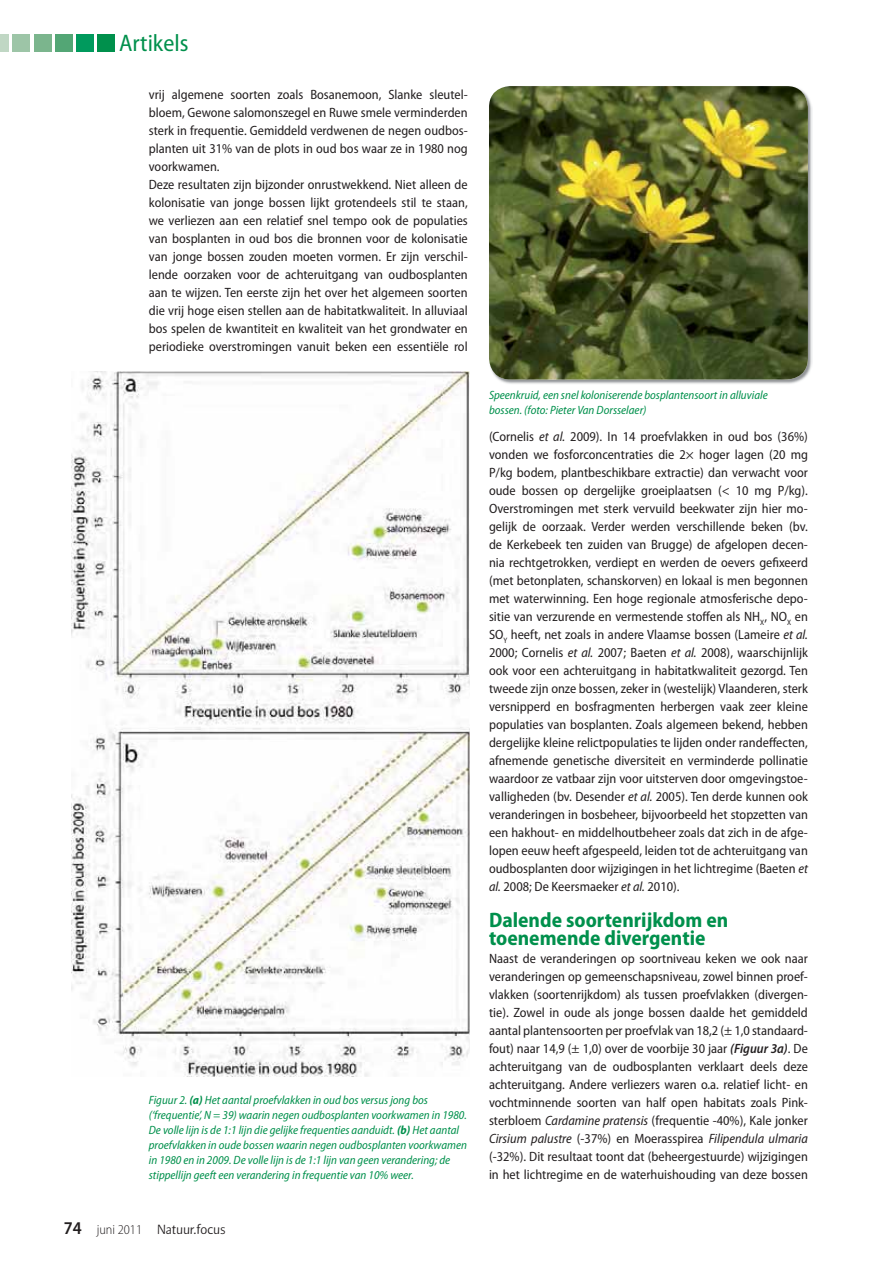
<style>
.page{position:relative;width:893px;height:1263px;background:#fff}
.page>*{position:absolute;margin:0;border:0;box-sizing:border-box;transform-origin:0 0}
.t1{font:semi-condensed 24px "Myriad Pro";color:#00904c}
.t2{font:700 semi-condensed 21px/18px "Myriad Pro";color:#00904c}
.t3{font:15px "Beo Sans R11";color:#231f20}
.t4{font:semi-condensed 13.5px/18px "Myriad Pro";color:#231f20;text-align:justify}
.t5{font:italic semi-condensed 12px/15px "Myriad Pro";color:#00904c}
.s1{font-weight:700}
.s2{font-family:"Myriad Pro";font-weight:600;font-stretch:semi-condensed;font-size:18px}
.s3{font-family:"Myriad Pro";font-weight:300;font-stretch:semi-condensed;font-size:13.5px}
.s4{font-style:italic}
.s5{font-weight:600;font-style:italic}
</style>
<div class="page">
<img style="left:71px;top:371px;width:399px;height:706px">
<img style="left:489px;top:86px;width:323px;height:298px">
<img style="left:489px;top:86px;width:319px;height:293px;border-radius:21px">
<div style="left:98px;top:34px;width:17px;height:17px;background:#00904c"></div>
<div style="left:77px;top:34px;width:17px;height:17px;background:#009a5d"></div>
<div style="left:55px;top:34px;width:17px;height:17px;background:#53a675"></div>
<div style="left:34px;top:34px;width:17px;height:17px;background:#7bb58d"></div>
<div style="left:13px;top:34px;width:17px;height:17px;background:#9dc5a7"></div>
<div style="left:0;top:34px;width:9px;height:17px;background:#c0d7c4"></div>
<h1 class="t1" style="left:119px;top:34px;width:71px">Artikels</h1>
<p class="t4" style="left:149px;top:87px;width:320px;text-align:left">vrij algemene soorten zoals Bosanemoon, Slanke sleutel&shy;bloem, Gewone salomonszegel en Ruwe smele verminderden sterk in frequentie. Gemiddeld verdwenen de negen oudbos&shy;planten uit 31% van de plots in oud bos waar ze in 1980 nog voorkwamen.<br>Deze resultaten zijn bijzonder onrustwekkend. Niet alleen de kolonisatie van jonge bossen lijkt grotendeels stil te staan, we verliezen aan een relatief snel tempo ook de populaties van bosplanten in oud bos die bronnen voor de kolonisatie van jonge bossen zouden moeten vormen. Er zijn verschil&shy;lende oorzaken voor de achteruitgang van oudbosplanten aan te wijzen. Ten eerste zijn het over het algemeen soorten die vrij hoge eisen stellen aan de habitatkwaliteit. In alluviaal bos spelen de kwantiteit en kwaliteit van het grondwater en periodieke overstromingen vanuit beken een essentiële rol</p>
<p class="t5" style="left:149px;top:1094px;width:320px">Figuur 2. <span class="s1">(a)</span> Het aantal proefvlakken in oud bos versus jong bos (‘frequentie’, N = 39) waarin negen oudbosplanten voorkwamen in 1980.<br>De volle lijn is de 1:1 lijn die gelijke frequenties aanduidt. <span class="s1">(b)</span> Het aantal proefvlakken in oude bossen waarin negen oudbosplanten voorkwamen in 1980 en in 2009. De volle lijn is de 1:1 lijn van geen verandering; de stippellijn geeft een verandering in frequentie van 10% weer.</p>
<p class="t3" style="left:64px;top:1220px;width:163px"><span class="s2">74</span> <span class="s3">juni 2011</span> Natuur.focus</p>
<p class="t5" style="left:489px;top:389px;width:280px">Speenkruid, een snel koloniserende bosplantensoort in alluviale bossen. (foto: Pieter Van Dorsselaer)</p>
<p class="t4" style="left:489px;top:429px;width:320px">(Cornelis <span class="s4">et al.</span> 2009). In 14 proefvlakken in oud bos (36%) vonden we fosforconcentraties die 2× hoger lagen (20 mg P/kg bodem, plantbeschikbare extractie) dan verwacht voor oude bossen op dergelijke groeiplaatsen (&lt; 10 mg P/kg).<br>Overstromingen met sterk vervuild beekwater zijn hier mo&shy;gelijk de oorzaak. Verder werden verschillende beken (bv. de Kerkebeek ten zuiden van Brugge) de afgelopen decen&shy;nia rechtgetrokken, verdiept en werden de oevers gefixeerd (met betonplaten, schanskorven) en lokaal is men begonnen met waterwinning. Een hoge regionale atmosferische depo&shy;sitie van verzurende en vermestende stoffen als NH<sub>X</sub>, NO<sub>X</sub> en SO<sub>Y</sub> heeft, net zoals in andere Vlaamse bossen (Lameire <span class="s4">et al.<br></span>2000; Cornelis <span class="s4">et al.</span> 2007; Baeten <span class="s4">et al.</span> 2008), waarschijnlijk ook voor een achteruitgang in habitatkwaliteit gezorgd. Ten tweede zijn onze bossen, zeker in (westelijk) Vlaanderen, sterk versnipperd en bosfragmenten herbergen vaak zeer kleine populaties van bosplanten. Zoals algemeen bekend, hebben dergelijke kleine relictpopulaties te lijden onder randeffecten, afnemende genetische diversiteit en verminderde pollinatie waardoor ze vatbaar zijn voor uitsterven door omgevingstoe&shy;valligheden (bv. Desender <span class="s4">et al.</span> 2005). Ten derde kunnen ook veranderingen in bosbeheer, bijvoorbeeld het stopzetten van een hakhout- en middelhoutbeheer zoals dat zich in de afge&shy;lopen eeuw heeft afgespeeld, leiden tot de achteruitgang van oudbosplanten door wijzigingen in het lichtregime (Baeten <span class="s4">et al.</span> 2008; De Keersmaeker <span class="s4">et al.</span> 2010).</p>
<h2 class="t2" style="left:489px;top:913px;width:241px">Dalende soortenrijkdom en toenemende divergentie</h2>
<p class="t4" style="left:489px;top:951px;width:320px">Naast de veranderingen op soortniveau keken we ook naar veranderingen op gemeenschapsniveau, zowel binnen proef&shy;vlakken (soortenrijkdom) als tussen proefvlakken (divergen&shy;tie). Zowel in oude als jonge bossen daalde het gemiddeld aantal plantensoorten per proefvlak van 18,2 (± 1,0 standaard&shy;fout) naar 14,9 (± 1,0) over de voorbije 30 jaar <span class="s5">(Figuur 3a)</span>. De achteruitgang van de oudbosplanten verklaart deels deze achteruitgang. Andere verliezers waren o.a. relatief licht- en vochtminnende soorten van half open habitats zoals Pink&shy;sterbloem <span class="s4">Cardamine pratensis</span> (frequentie -40%), Kale jonker <span class="s4">Cirsium palustre</span> (-37%) en Moerasspirea <span class="s4">Filipendula ulmaria </span>(-32%). Dit resultaat toont dat (beheergestuurde) wijzigingen in het lichtregime en de waterhuishouding van deze bossen</p>
</div>
